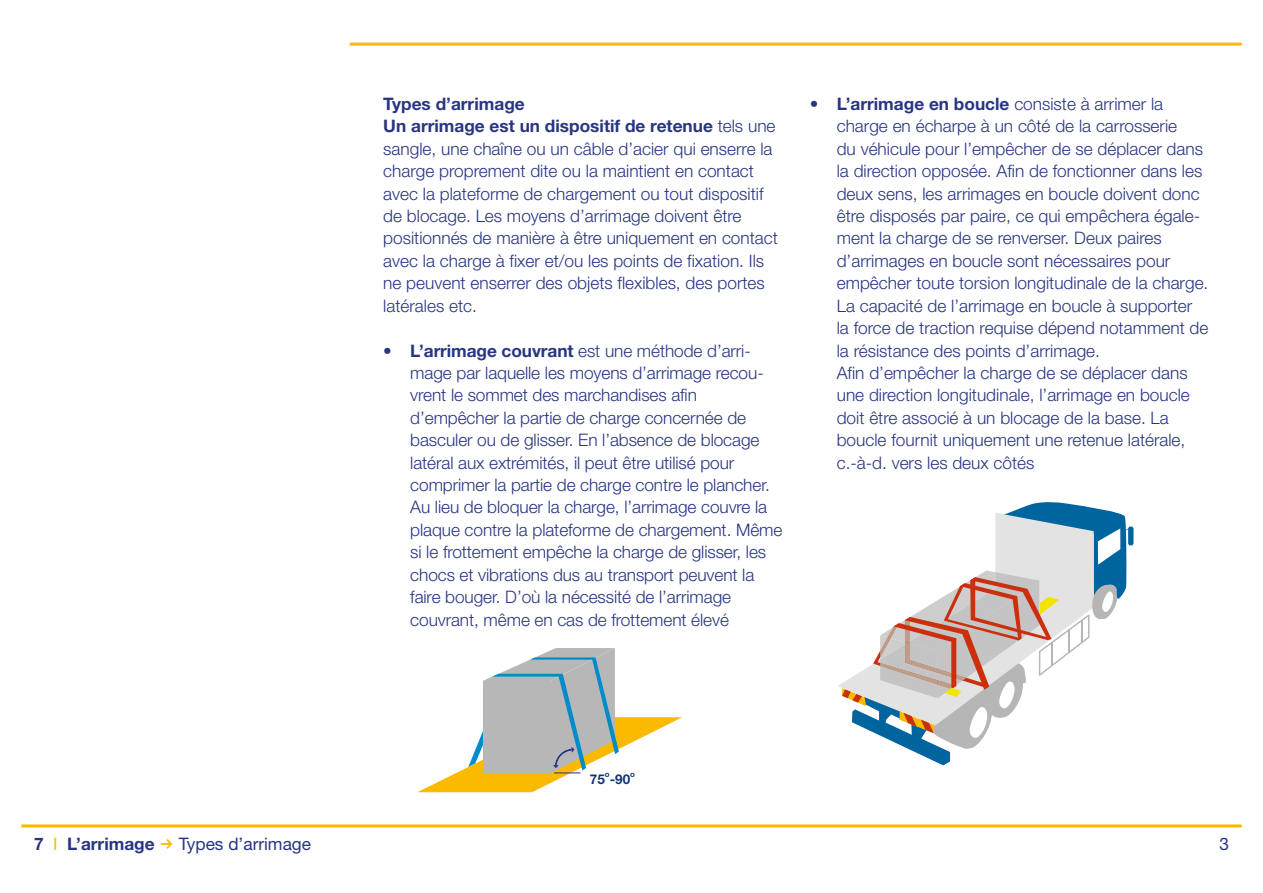
<style>
.page{position:relative;width:1263px;height:893px;background:#fff}
.page>*{position:absolute;margin:0;border:0;box-sizing:border-box;transform-origin:0 0}
.t1{font:300 17.25px/22.4px "Helvetica Neue LT Std";color:#283583}
.t2{font:17.25px "Helvetica Neue LT Std";color:#283583}
.t3{font:700 17.25px "Helvetica Neue LT Std";color:#283583}
.t4{font:700 13.5px "Helvetica Neue LT Std";color:#103577}
.t5{font:700 7.8px "Helvetica Neue LT Std";color:#103577}
.s1{font-weight:700}
.s2{font-weight:400;color:#fbba00}
</style>
<div class="page">
<hr style="left:21px;top:824px;width:1221px;height:3px;background:#fbba00">
<hr style="left:350px;top:43px;width:892px;height:3px;background:#fbba00">
<svg style="left:418px;top:648px;width:264px;height:144px"></svg>
<svg style="left:838px;top:502px;width:295px;height:263px"></svg>
<p class="t1" style="left:383px;top:92px;width:396px"><span class="s1">Types d’arrimage<br>Un arrimage est un dispositif de retenue</span> tels une sangle, une chaîne ou un câble d’acier qui enserre la charge proprement dite ou la maintient en contact avec la plateforme de chargement ou tout dispositif de blocage. Les moyens d’arrimage doivent être positionnés de manière à être uniquement en contact avec la charge à fixer et/ou les points de fixation. Ils ne peuvent enserrer des objets flexibles, des portes latérales etc.</p>
<p class="t1" style="left:410px;top:339px;width:374px;text-indent:-27px"><span class="s1">• L’arrimage couvrant</span> est une méthode d’arri&shy;mage par laquelle les moyens d’arrimage recou&shy;vrent le sommet des marchandises afin d’empêcher la partie de charge concernée de basculer ou de glisser. En l’absence de blocage latéral aux extrémités, il peut être utilisé pour comprimer la partie de charge contre le plancher.<br>Au lieu de bloquer la charge, l’arrimage couvre la plaque contre la plateforme de chargement. Même si le frottement empêche la charge de glisser, les chocs et vibrations dus au transport peuvent la faire bouger. D’où la nécessité de l’arrimage couvrant, même en cas de frottement élevé</p>
<p class="t1" style="left:837px;top:92px;width:373px;text-indent:-27px"><span class="s1">• L’arrimage en boucle</span> consiste à arrimer la charge en écharpe à un côté de la carrosserie<br>du véhicule pour l’empêcher de se déplacer dans la direction opposée. Afin de fonctionner dans les deux sens, les arrimages en boucle doivent donc être disposés par paire, ce qui empêchera égale&shy;ment la charge de se renverser. Deux paires d’arrimages en boucle sont nécessaires pour empêcher toute torsion longitudinale de la charge.<br>La capacité de l’arrimage en boucle à supporter la force de traction requise dépend notamment de la résistance des points d’arrimage.<br>Afin d’empêcher la charge de se déplacer dans une direction longitudinale, l’arrimage en boucle doit être associé à un blocage de la base. La boucle fournit uniquement une retenue latérale, c.-à-d. vers les deux côtés</p>
<p class="t5" style="left:605px;top:769px;width:6px">o</p>
<p class="t5" style="left:630px;top:769px;width:6px">o</p>
<p class="t4" style="left:590px;top:771px;width:42px">75 -90</p>
<p class="t3" style="left:34px;top:833px;width:122px">7 <span class="s2">I</span> L’arrimage</p>
<p class="t2" style="left:179px;top:833px;width:134px">Types d’arrimage</p>
<p class="t2" style="left:1219px;top:833px;width:11px">3</p>
</div>
